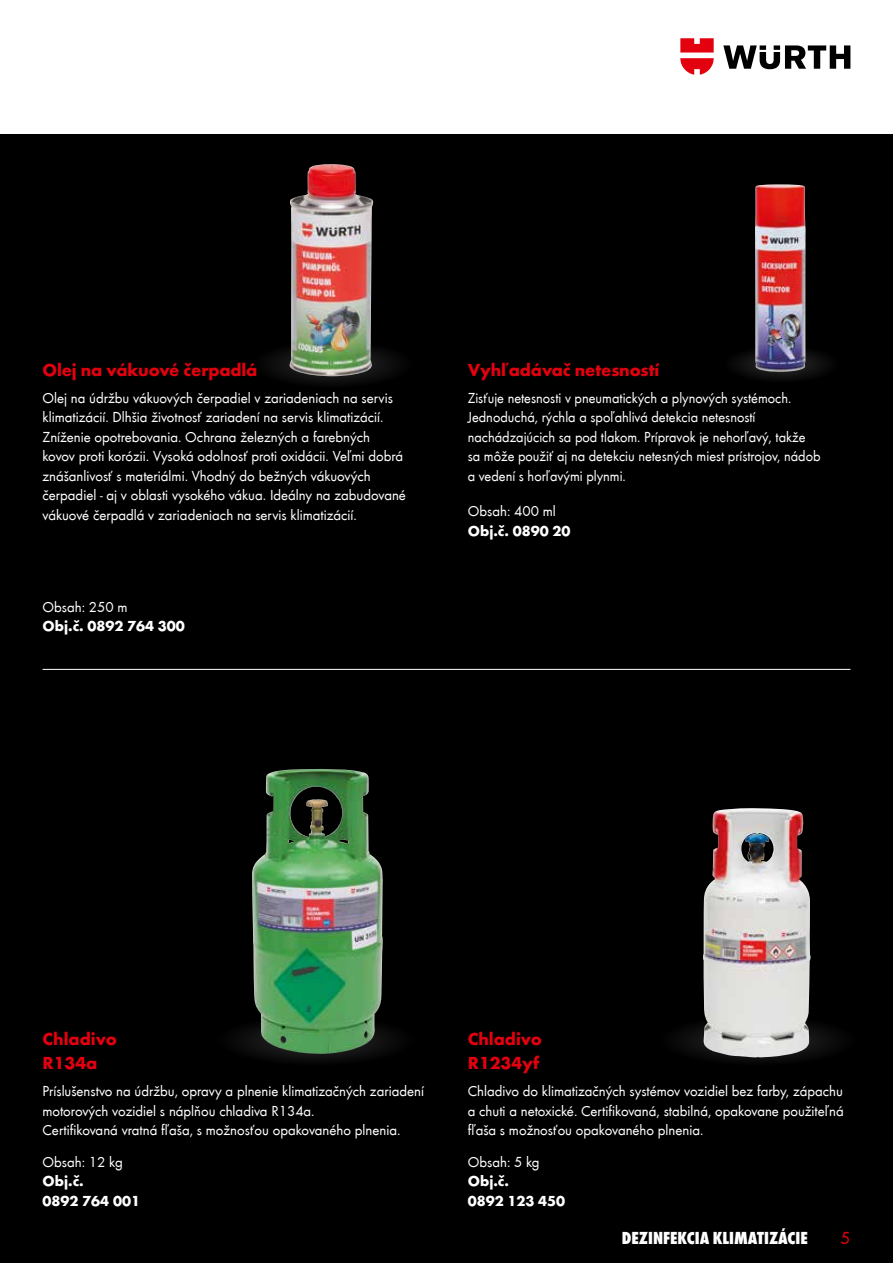
<style>
.page{position:relative;width:893px;height:1263px;background:#fff}
.page>*{position:absolute;margin:0;border:0;box-sizing:border-box;transform-origin:0 0}
.t1{font:700 18px/24px "Wuerth";letter-spacing:-.01em;color:#e3000f}
.t2{font:800 condensed 18px "Wuerth";color:#fff}
.t3{font:18px "Wuerth";color:#e3000f}
.t4{font:15px/19.5px "Wuerth";color:#fff}
.t5{font:700 15px/19.5px "Wuerth";color:#fff}
</style>
<div class="page">
<div style="left:0;top:134px;width:893px;height:1129px;background:#000"></div>
<svg style="left:723px;top:45px;width:127px;height:24px"></svg>
<svg style="left:680px;top:38px;width:34px;height:37px"></svg>
<svg style="left:736px;top:352px;width:91px;height:27px"></svg>
<div style="left:251px;top:340px;width:163px;height:48px;background:linear-gradient(to right,#090909,#090909)"></div>
<div style="left:658px;top:1014px;width:199px;height:52px;background:linear-gradient(to right,#060606,#060606)"></div>
<div style="left:216px;top:1014px;width:199px;height:52px;background:linear-gradient(to right,#070707,#070707)"></div>
<hr style="left:43px;top:669px;width:807px;height:1px;background:#fff">
<img style="left:289px;top:164px;width:85px;height:212px">
<img style="left:703px;top:808px;width:108px;height:249px">
<img style="left:755px;top:184px;width:51px;height:188px">
<img style="left:252px;top:769px;width:131px;height:285px">
<p class="t1" style="left:43px;top:356px;width:216px">Olej na vákuové čerpadlá</p>
<p class="t4" style="left:43px;top:387px;width:365px">Olej na údržbu vákuových čerpadiel v zariadeniach na servis klimatizácií. Dlhšia životnosť zariadení na servis klimatizácií.<br>Zníženie opotrebovania. Ochrana železných a farebných kovov proti korózii. Vysoká odolnosť proti oxidácii. Veľmi dobrá znášanlivosť s materiálmi. Vhodný do bežných vákuových čerpadiel - aj v oblasti vysokého vákua. Ideálny na zabudované vákuové čerpadlá v zariadeniach na servis klimatizácií.</p>
<p class="t4" style="left:43px;top:596px;width:87px">Obsah: 250 m</p>
<p class="t5" style="left:43px;top:616px;width:144px">Obj.č. 0892 764 300</p>
<p class="t1" style="left:468px;top:356px;width:193px">Vyhľadávač netesností</p>
<p class="t4" style="left:468px;top:387px;width:354px">Zisťuje netesnosti v pneumatických a plynových systémoch.<br>Jednoduchá, rýchla a spoľahlivá detekcia netesností nachádzajúcich sa pod tlakom. Prípravok je nehorľavý, takže sa môže použiť aj na detekciu netesných miest prístrojov, nádob a vedení s horľavými plynmi.</p>
<p class="t4" style="left:468px;top:501px;width:90px">Obsah: 400 ml</p>
<p class="t5" style="left:468px;top:520px;width:104px">Obj.č. 0890 20</p>
<p class="t1" style="left:43px;top:1026px;width:76px">Chladivo<br>R134a</p>
<p class="t4" style="left:43px;top:1081px;width:383px">Príslušenstvo na údržbu, opravy a plnenie klimatizačných zariadení motorových vozidiel s náplňou chladiva R134a.<br>Certifikovaná vratná fľaša, s možnosťou opakovaného plnenia.</p>
<p class="t4" style="left:43px;top:1151px;width:82px">Obsah: 12 kg</p>
<p class="t5" style="left:43px;top:1170px;width:99px">Obj.č.<br>0892 764 001</p>
<p class="t1" style="left:468px;top:1026px;width:76px">Chladivo<br>R1234yf</p>
<p class="t4" style="left:468px;top:1081px;width:378px;text-align:justify">Chladivo do klimatizačných systémov vozidiel bez farby, zápachu a chuti a netoxické. Certifikovaná, stabilná, opakovane použiteľná fľaša s možnosťou opakovaného plnenia.</p>
<p class="t4" style="left:468px;top:1151px;width:73px">Obsah: 5 kg</p>
<p class="t5" style="left:468px;top:1170px;width:99px">Obj.č.<br>0892 123 450</p>
<p class="t2" style="left:622px;top:1225px;width:188px">DEZINFEKCIA KLIMATIZÁCIE</p>
<p class="t3" style="left:840px;top:1225px;width:11px">5</p>
</div>
